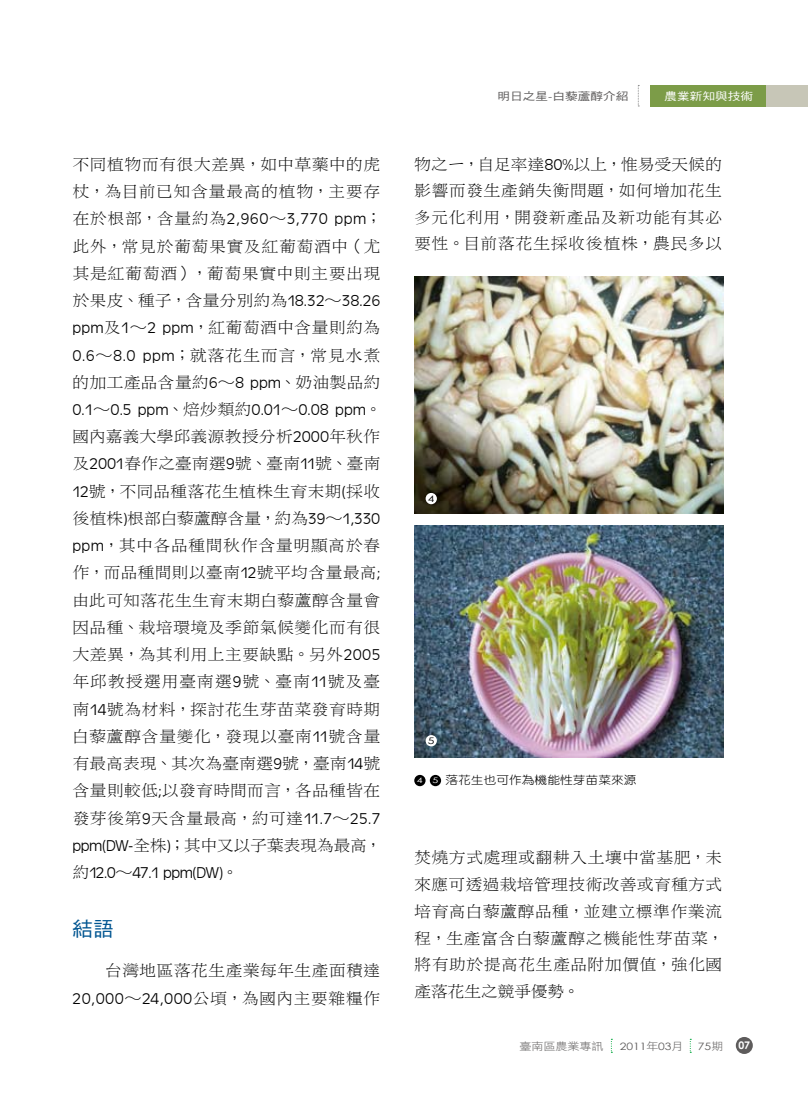
<style>
.page{position:relative;width:808px;height:1106px;background:#fff}
.page>*{position:absolute;margin:0;border:0;box-sizing:border-box;transform-origin:0 0}
.t1{font:20.25px "DF Hei Std W5";color:#005591}
.t2{font:16.2px/27.2px "DF Li Song Std W3";letter-spacing:.005em;color:#000;text-align:justify;scale:1.06 1}
.t3{font:16.2px "Antique Oli T Ligh";color:#000;scale:1.06 1}
.t4{font:16.2px "Antique Oli T Ligh";letter-spacing:.02em;color:#000;scale:1.06 1}
.t5{font:16.2px "Antique Oli T Ligh";letter-spacing:.025em;color:#000;scale:1.06 1}
.t6{font:11.55px "DF Yuan Std W3";color:#000;scale:1.11 1}
.t7{font:10.8px "DF Hei Std W5";letter-spacing:.005em;color:#5e5c5c;scale:1.17 1}
.t8{font:10.8px "DF Hei Std W5";letter-spacing:.005em;color:#fff;scale:1.17 1}
.t9{font:10.5px "DF Hei Std W3";color:#5e5c5c;scale:1.14 1}
.t10{font:700 10.5px "Century Gothic";color:#fff}
.t11{font:10.2px "Century Gothic";letter-spacing:-.005em;color:#5e5c5c;scale:1.19 1}
.t12{font:9px "Century Gothic";color:#000;scale:1.33 1}
.t13{font:7.5px "Century Gothic";color:#fff;scale:1.39 1}
.s1{font-family:"DF Hei Std W3"}
.s2{font-family:"DF Li Song Std W3"}
.s3{font-family:"Antique Oli T Ligh"}
.s4{font-family:"Century Gothic";font-size:7.5px;color:#fff}
.s5{font-family:"DF Hei Std W3";font-size:10.5px}
</style>
<div class="page">
<div style="left:651px;top:85px;width:157px;height:21px;background:#7c9c48"></div>
<svg style="left:638px;top:85px;width:1px;height:22px"></svg>
<div style="left:766px;top:85px;width:42px;height:21px;background:#c7c6b7"></div>
<div style="left:736px;top:1037px;width:17px;height:17px;background:#5e5c5c;border-radius:50%"></div>
<img style="left:415px;top:277px;width:308px;height:236px">
<img style="left:415px;top:525px;width:309px;height:232px">
<div style="left:414px;top:775px;width:12px;height:11px;background:#000;border-radius:50%"></div>
<div style="left:430px;top:775px;width:11px;height:11px;background:#000;border-radius:50%"></div>
<div style="left:426px;top:493px;width:11px;height:11px;background:#fff;border-radius:50%"></div>
<div style="left:426px;top:735px;width:11px;height:11px;background:#fff;border-radius:50%"></div>
<p class="t2" style="left:72px;top:150px;width:292px">不同植物而有很大差異<span class="s1">，</span>如中草藥中的虎杖<span class="s1">，</span>為目前已知含量最高的植物<span class="s1">，</span>主要存</p>
<p class="t4" style="left:72px;top:210px;width:294px"><span class="s2">在於根部</span><span class="s1">，</span><span class="s2">含量約為</span>2,960<span class="s1">～</span>3,770 ppm<span class="s1">；</span></p>
<p class="t2" style="left:72px;top:232px;width:292px">此外<span class="s1">，</span>常見於葡萄果實及紅葡萄酒中<span class="s1">（</span>尤其是紅葡萄酒<span class="s1">），</span>葡萄果實中則主要出現於果皮<span class="s1">、</span>種子<span class="s1">，</span>含量分別約為<span class="s3">18.32</span><span class="s1">～</span><span class="s3">38.26 ppm</span>及<span class="s3">1</span><span class="s1">～</span><span class="s3">2 ppm</span><span class="s1">，</span>紅葡萄酒中含量則約為<span class="s3">0.6</span><span class="s1">～</span><span class="s3">8.0 ppm</span><span class="s1">；</span>就落花生而言<span class="s1">，</span>常見水煮的加工產品含量約<span class="s3">6</span><span class="s1">～</span><span class="s3">8 ppm</span><span class="s1">、</span>奶油製品約</p>
<p class="t3" style="left:72px;top:401px;width:293px">0.1<span class="s1">～</span>0.5 ppm<span class="s1">、</span><span class="s2">焙炒類約</span>0.01<span class="s1">～</span>0.08 ppm<span class="s1">。</span></p>
<p class="t2" style="left:72px;top:422px;width:294px">國內嘉義大學邱義源教授分析<span class="s3">2000</span>年秋作及<span class="s3">2001</span>春作之臺南選<span class="s3">9</span>號<span class="s1">、</span>臺南<span class="s3">11</span>號<span class="s1">、</span>臺南<span class="s3">12</span>號<span class="s1">，</span>不同品種落花生植株生育末期<span class="s3">(</span>採收後植株<span class="s3">)</span>根部白藜蘆醇含量<span class="s1">，</span>約為<span class="s3">39</span><span class="s1">～</span><span class="s3">1,330 ppm</span><span class="s1">，</span>其中各品種間秋作含量明顯高於春作<span class="s1">，</span>而品種間則以臺南<span class="s3">12</span>號平均含量最高<span class="s3">;</span>由此可知落花生生育末期白藜蘆醇含量會因品種<span class="s1">、</span>栽培環境及季節氣候變化而有很大差異<span class="s1">，</span>為其利用上主要缺點<span class="s1">。</span>另外<span class="s3">2005</span>年邱教授選用臺南選<span class="s3">9</span>號<span class="s1">、</span>臺南<span class="s3">11</span>號及臺南<span class="s3">14</span>號為材料<span class="s1">，</span>探討花生芽苗菜發育時期白藜蘆醇含量變化<span class="s1">，</span>發現以臺南<span class="s3">11</span>號含量有最高表現<span class="s1">、</span>其次為臺南選<span class="s3">9</span>號<span class="s1">，</span>臺南<span class="s3">14</span>號含量則較低<span class="s3">;</span>以發育時間而言<span class="s1">，</span>各品種皆在發芽後第<span class="s3">9</span>天含量最高<span class="s1">，</span>約可達<span class="s3">11.7</span><span class="s1">～</span><span class="s3">25.7 ppm(DW-</span>全株<span class="s3">)</span><span class="s1">；</span>其中又以子葉表現為最高<span class="s1">，</span></p>
<p class="t3" style="left:72px;top:864px;width:158px"><span class="s2">約</span>12.0<span class="s1">～</span>47.1 ppm(DW)<span class="s1">。</span></p>
<p class="t1" style="left:73px;top:917px;width:43px">結語</p>
<p class="t2" style="left:105px;top:956px;width:261px">台灣地區落花生產業每年生產面積達</p>
<p class="t5" style="left:72px;top:989px;width:292px">20,000<span class="s1">～</span>24,000<span class="s2">公頃</span><span class="s1">，</span><span class="s2">為國內主要雜糧作</span></p>
<p class="t7" style="left:497px;top:90px;width:113px">明日之星-白藜蘆醇介紹</p>
<p class="t8" style="left:664px;top:90px;width:77px">農業新知與技術</p>
<p class="t2" style="left:414px;top:151px;width:292px;line-height:26.4px">物之ㄧ<span class="s1">，</span>自足率達<span class="s3">80%</span>以上<span class="s1">，</span>惟易受天候的影響而發生產銷失衡問題<span class="s1">，</span>如何增加花生多元化利用<span class="s1">，</span>開發新產品及新功能有其必要性<span class="s1">。</span>目前落花生採收後植株<span class="s1">，</span>農民多以</p>
<p class="t12" style="left:428px;top:493px;width:6px">4</p>
<p class="t12" style="left:428px;top:735px;width:6px">5</p>
<p class="t13" style="left:417px;top:776px;width:6px">4</p>
<p class="t6" style="left:432px;top:773px;width:185px"><span class="s4">5</span> 落花生也可作為機能性芽苗菜來源</p>
<p class="t2" style="left:414px;top:844px;width:294px;line-height:26.7px">焚燒方式處理或翻耕入土壤中當基肥<span class="s1">，</span>未來應可透過栽培管理技術改善或育種方式培育高白藜蘆醇品種<span class="s1">，</span>並建立標準作業流程<span class="s1">，</span>生產富含白藜蘆醇之機能性芽苗菜<span class="s1">，</span>將有助於提高花生產品附加價值<span class="s1">，</span>強化國產落花生之競爭優勢<span class="s1">。</span></p>
<p class="t9" style="left:519px;top:1040px;width:75px">臺南區農業專訊</p>
<p class="t11" style="left:620px;top:1039px;width:55px">2011<span class="s5">年</span>03<span class="s5">月</span></p>
<p class="t11" style="left:698px;top:1039px;width:23px">75<span class="s5">期</span></p>
<p class="t10" style="left:738px;top:1038px;width:13px">07</p>
</div>
